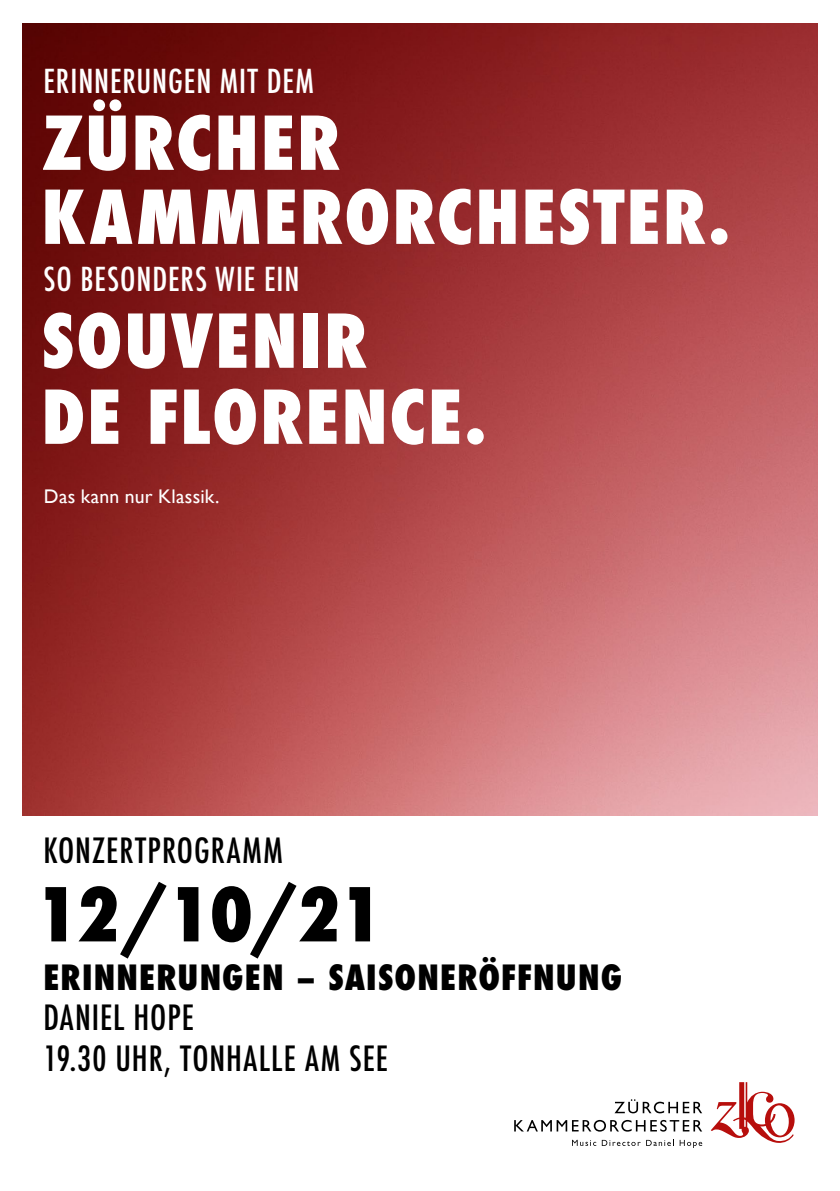
<style>
.page{position:relative;width:840px;height:1191px;background:#fff}
.page>*{position:absolute;margin:0;border:0;box-sizing:border-box;transform-origin:0 0}
.t1{font:800 condensed 72px/74px "Futura";letter-spacing:.03em;color:#fff}
.t2{font:800 condensed 72px "Futura";color:#000}
.t3{font:500 condensed 33.8px/40.6px "Futura";letter-spacing:.03em;color:#000}
.t4{font:800 condensed 33.8px "Futura";letter-spacing:.035em;color:#000}
.t5{font:500 condensed 32.2px "Futura";letter-spacing:.025em;color:#fff}
.t6{font:19.8px "Gill Sans";letter-spacing:.01em;color:#fff}
</style>
<div class="page">
<img style="left:23px;top:23px;width:793px;height:792px">
<svg style="left:710px;top:1082px;width:84px;height:61px"></svg>
<svg style="left:572px;top:1139px;width:99px;height:7px"></svg>
<svg style="left:679px;top:1139px;width:22px;height:9px"></svg>
<svg style="left:614px;top:1099px;width:87px;height:14px"></svg>
<svg style="left:514px;top:1120px;width:187px;height:11px"></svg>
<p class="t5" style="left:43px;top:60px;width:271px">ERINNERUNGEN MIT DEM</p>
<h1 class="t1" style="left:42px;top:107px;width:689px">ZÜRCHER<br>KAMMERORCHESTER.</h1>
<p class="t5" style="left:44px;top:258px;width:257px">SO BESONDERS WIE EIN</p>
<h1 class="t1" style="left:42px;top:303px;width:446px;line-height:76px">SOUVENIR<br>DE FLORENCE.</h1>
<p class="t6" style="left:44px;top:484px;width:177px">Das kann nur Klassik.</p>
<p class="t3" style="left:43px;top:831px;width:241px">KONZERTPROGRAMM</p>
<h1 class="t2" style="left:35px;top:865px;width:349px">12/10/21</h1>
<p class="t4" style="left:43px;top:954px;width:580px">ERINNERUNGEN – SAISONERÖFFNUNG</p>
<p class="t3" style="left:43px;top:997px;width:346px">DANIEL HOPE<br>19.30 UHR, TONHALLE AM SEE</p>
</div>
